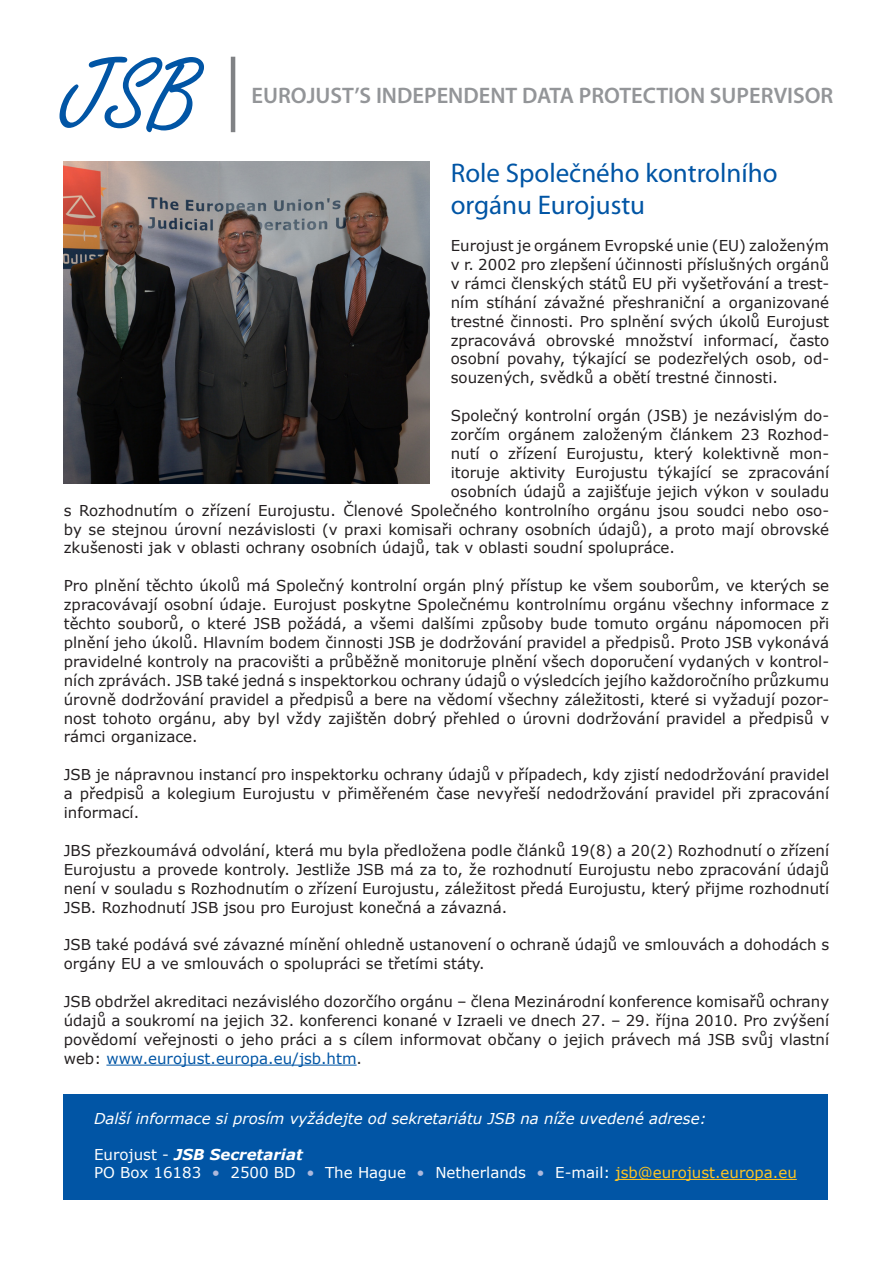
<style>
.page{position:relative;width:893px;height:1263px;background:#fff}
.page>*{position:absolute;margin:0;border:0;box-sizing:border-box;transform-origin:0 0}
.t1{font:27px/32.4px "Myriad Pro";color:#0155a5}
.t2{font:600 22.5px "Myriad Pro";color:#939598}
.t3{font:15px/18.9px "Verdana";color:#231f20;text-align:justify}
.t4{font:italic 15px "Verdana";color:#fff}
.t5{font:15px "Verdana";color:#fff}
.t6{font:italic 700 15px "Verdana";color:#fff}
.s1{color:#0155a5}
.s2{font-weight:400;font-style:normal}
.s3{color:#adb8dc}
.s4{color:#fec422}
</style>
<div class="page">
<svg style="left:60px;top:57px;width:144px;height:75px"></svg>
<hr style="left:231px;top:57px;width:4px;height:75px;background:#808285">
<hr style="left:106px;top:1065px;width:251px;height:1px;background:#0155a5">
<div style="left:64px;top:1094px;width:764px;height:105px;background:#0155a5"></div>
<hr style="left:615px;top:1179px;width:182px;height:1px;background:#fec422">
<img style="left:64px;top:161px;width:365px;height:322px">
<p class="t2" style="left:252px;top:81px;width:583px">EUROJUST’S INDEPENDENT DATA PROTECTION SUPERVISOR</p>
<p class="t1" style="left:451px;top:156px;width:328px">Role Společného kontrolního orgánu Eurojustu</p>
<p class="t3" style="left:451px;top:236px;width:380px">Eurojust je orgánem Evropské unie (EU) založeným v r. 2002 pro zlepšení účinnosti příslušných orgánů v rámci členských států EU při vyšetřování a trest&shy;ním stíhání závažné přeshraniční a organizované trestné činnosti. Pro splnění svých úkolů Eurojust zpracovává obrovské množství informací, často osobní povahy, týkající se podezřelých osob, od&shy;souzených, svědků a obětí trestné činnosti.</p>
<p class="t3" style="left:451px;top:406px;width:380px">Společný kontrolní orgán (JSB) je nezávislým do-</p>
<p class="t3" style="left:451px;top:425px;width:380px">zorčím orgánem založeným článkem 23 Rozhod-</p>
<p class="t3" style="left:451px;top:444px;width:380px">nutí o zřízení Eurojustu, který kolektivně mon-</p>
<p class="t3" style="left:451px;top:463px;width:380px">itoruje aktivity Eurojustu týkající se zpracování</p>
<p class="t3" style="left:451px;top:482px;width:380px">osobních údajů a zajišťuje jejich výkon v souladu</p>
<p class="t3" style="left:64px;top:501px;width:767px">s Rozhodnutím o zřízení Eurojustu. Členové Společného kontrolního orgánu jsou soudci nebo oso-</p>
<p class="t3" style="left:64px;top:519px;width:767px">by se stejnou úrovní nezávislosti (v praxi komisaři ochrany osobních údajů), a proto mají obrovské</p>
<p class="t3" style="left:64px;top:538px;width:613px">zkušenosti jak v oblasti ochrany osobních údajů, tak v oblasti soudní spolupráce.</p>
<p class="t3" style="left:64px;top:576px;width:767px">Pro plnění těchto úkolů má Společný kontrolní orgán plný přístup ke všem souborům, ve kterých se zpracovávají osobní údaje. Eurojust poskytne Společnému kontrolnímu orgánu všechny informace z těchto souborů, o které JSB požádá, a všemi dalšími způsoby bude tomuto orgánu nápomocen při plnění jeho úkolů. Hlavním bodem činnosti JSB je dodržování pravidel a předpisů. Proto JSB vykonává pravidelné kontroly na pracovišti a průběžně monitoruje plnění všech doporučení vydaných v kontrol&shy;ních zprávách. JSB také jedná s inspektorkou ochrany údajů o výsledcích jejího každoročního průzkumu úrovně dodržování pravidel a předpisů a bere na vědomí všechny záležitosti, které si vyžadují pozor&shy;nost tohoto orgánu, aby byl vždy zajištěn dobrý přehled o úrovni dodržování pravidel a předpisů v rámci organizace.</p>
<p class="t3" style="left:64px;top:765px;width:767px">JSB je nápravnou instancí pro inspektorku ochrany údajů v případech, kdy zjistí nedodržování pravidel a předpisů a kolegium Eurojustu v přiměřeném čase nevyřeší nedodržování pravidel při zpracování informací.</p>
<p class="t3" style="left:64px;top:841px;width:767px">JBS přezkoumává odvolání, která mu byla předložena podle článků 19(8) a 20(2) Rozhodnutí o zřízení Eurojustu a provede kontroly. Jestliže JSB má za to, že rozhodnutí Eurojustu nebo zpracování údajů není v souladu s Rozhodnutím o zřízení Eurojustu, záležitost předá Eurojustu, který přijme rozhodnutí JSB. Rozhodnutí JSB jsou pro Eurojust konečná a závazná.</p>
<p class="t3" style="left:64px;top:935px;width:767px">JSB také podává své závazné mínění ohledně ustanovení o ochraně údajů ve smlouvách a dohodách s orgány EU a ve smlouvách o spolupráci se třetími státy.</p>
<p class="t3" style="left:64px;top:992px;width:767px">JSB obdržel akreditaci nezávislého dozorčího orgánu – člena Mezinárodní konference komisařů ochrany údajů a soukromí na jejich 32. konferenci konané v Izraeli ve dnech 27. – 29. října 2010. Pro zvýšení povědomí veřejnosti o jeho práci a s cílem informovat občany o jejich právech má JSB svůj vlastní web: <span class="s1">www.eurojust.europa.eu/jsb.htm</span>.</p>
<p class="t4" style="left:94px;top:1108px;width:614px">Další informace si prosím vyžádejte od sekretariátu JSB na níže uvedené adrese:</p>
<p class="t6" style="left:94px;top:1144px;width:210px"><span class="s2">Eurojust -</span> JSB Secretariat</p>
<p class="t5" style="left:94px;top:1162px;width:704px">PO Box 16183 <span class="s3">•</span> 2500 BD <span class="s3">•</span> The Hague <span class="s3">•</span> Netherlands <span class="s3">•</span> E-mail: <span class="s4">jsb@eurojust.europa.eu</span></p>
</div>
